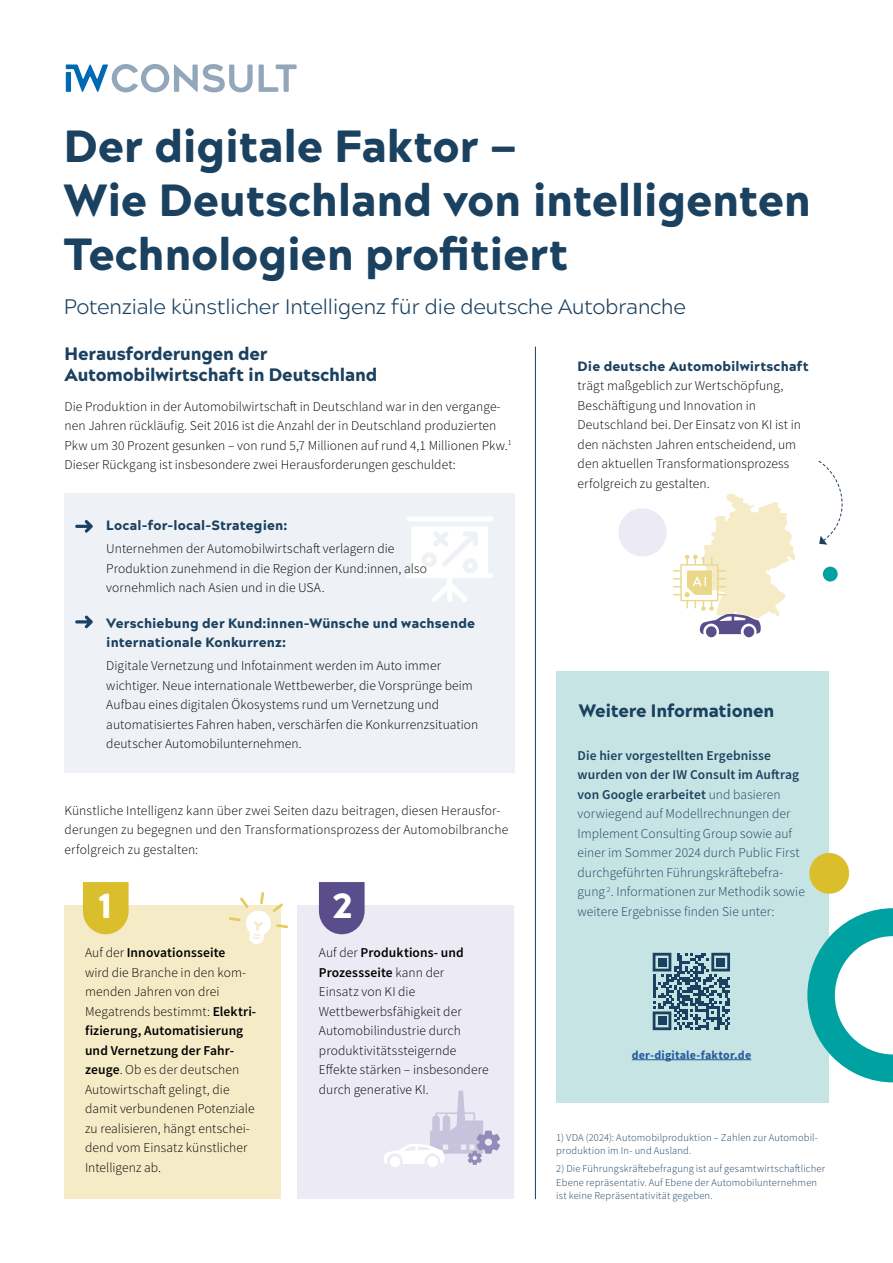
<style>
.page{position:relative;width:893px;height:1263px;background:#fff}
.page>*{position:absolute;margin:0;border:0;box-sizing:border-box;transform-origin:0 0}
.t1{font:900 45px/54px "Acherus Grotesque";letter-spacing:-.01em;color:#1b4160}
.t2{font:900 34.8px "Acherus Grotesque";color:#fff}
.t3{font:300 21px "Acherus Grotesque";letter-spacing:-.025em;color:#1b4160}
.t4{font:900 18px/21.6px "Acherus Grotesque";letter-spacing:-.01em;color:#1b4160}
.t5{font:300 13.5px/19.5px "Source Sans Pro";letter-spacing:.005em;color:#000}
.t6{font:300 13.5px/19.5px "Source Sans Pro";letter-spacing:.005em;color:#1b4160}
.t7{font:900 13.5px/19.5px "Acherus Grotesque";letter-spacing:.01em;color:#1b4160}
.t8{font:700 12px "Source Sans Pro";letter-spacing:.015em;color:#275b9b}
.t9{font:300 10.5px/13.5px "Source Sans Pro";letter-spacing:.015em;color:#1b4160}
.s1{font-weight:600}
</style>
<div class="page">
<div style="left:64px;top:494px;width:450px;height:279px;background:#eef1f5"></div>
<div style="left:406px;top:516px;width:87px;height:5px;background:#fff;border-radius:3px"></div>
<svg style="left:406px;top:527px;width:87px;height:75px"></svg>
<div style="left:298px;top:906px;width:216px;height:293px;background:#eceaf4"></div>
<div style="left:65px;top:906px;width:216px;height:293px;background:#f5ebc6"></div>
<div style="left:556px;top:672px;width:273px;height:431px;background:#c7e4e4"></div>
<svg style="left:66px;top:64px;width:187px;height:28px"></svg>
<svg style="left:259px;top:64px;width:38px;height:28px"></svg>
<hr style="left:535px;top:347px;width:1px;height:852px;background:#1b4160">
<svg style="left:319px;top:882px;width:46px;height:52px"></svg>
<svg style="left:83px;top:882px;width:46px;height:52px"></svg>
<div style="left:390px;top:1156px;width:10px;height:11px;background:#fff;border-radius:50%"></div>
<div style="left:427px;top:1156px;width:11px;height:11px;background:#fff;border-radius:50%"></div>
<hr style="left:632px;top:1059px;width:119px;height:1px;background:#275b9b">
<svg style="left:653px;top:953px;width:77px;height:77px"></svg>
<div style="left:658px;top:958px;width:8px;height:8px;background:#1b4160"></div>
<div style="left:717px;top:958px;width:8px;height:8px;background:#1b4160"></div>
<div style="left:658px;top:1017px;width:8px;height:8px;background:#1b4160"></div>
<svg style="left:384px;top:1091px;width:116px;height:74px"></svg>
<div style="left:809px;top:853px;width:40px;height:41px;background:#dbbe2b;border-radius:50%"></div>
<svg style="left:807px;top:908px;width:86px;height:174px"></svg>
<svg style="left:673px;top:493px;width:122px;height:141px"></svg>
<div style="left:706px;top:626px;width:11px;height:11px;background:#5a4d8c;border-radius:50%"></div>
<div style="left:744px;top:626px;width:10px;height:11px;background:#5a4d8c;border-radius:50%"></div>
<div style="left:618px;top:508px;width:49px;height:48px;background:#eceaf4;border-radius:50%"></div>
<div style="left:823px;top:567px;width:15px;height:14px;background:#00a2a1;border-radius:50%"></div>
<svg style="left:818px;top:460px;width:25px;height:85px"></svg>
<svg style="left:75px;top:520px;width:18px;height:13px"></svg>
<svg style="left:75px;top:616px;width:18px;height:12px"></svg>
<svg style="left:227px;top:892px;width:62px;height:52px"></svg>
<h1 class="t1" style="left:64px;top:118px;width:749px">Der digitale Faktor —<br>Wie Deutschland von intelligenten<br>Technologien profitiert</h1>
<h3 class="t3" style="left:64px;top:289px;width:624px">Potenziale künstlicher Intelligenz für die deutsche Autobranche</h3>
<h3 class="t4" style="left:65px;top:342px;width:314px">Herausforderungen der<br>Automobilwirtschaft in Deutschland</h3>
<p class="t5" style="left:65px;top:396px;width:449px">Die Produktion in der Automobilwirtschaft in Deutschland war in den vergange&shy;nen Jahren rückläufig. Seit 2016 ist die Anzahl der in Deutschland produzierten Pkw um 30 Prozent gesunken – von rund 5,7 Millionen auf rund 4,1 Millionen Pkw.<sup>1<br></sup>Dieser Rückgang ist insbesondere zwei Herausforderungen geschuldet:</p>
<p class="t7" style="left:106px;top:515px;width:183px">Local-for-local-Strategien:</p>
<p class="t5" style="left:106px;top:539px;width:322px">Unternehmen der Automobilwirtschaft verlagern die<br>Produktion zunehmend in die Region der Kund:innen, also vornehmlich nach Asien und in die USA.</p>
<p class="t7" style="left:106px;top:612px;width:370px">Verschiebung der Kund:innen-Wünsche und wachsende internationale Konkurrenz:</p>
<p class="t5" style="left:106px;top:656px;width:374px">Digitale Vernetzung und Infotainment werden im Auto immer wichtiger. Neue internationale Wettbewerber, die Vorsprünge beim Aufbau eines digitalen Ökosystems rund um Vernetzung und automatisiertes Fahren haben, verschärfen die Konkurrenzsituation deutscher Automobilunternehmen.</p>
<p class="t5" style="left:65px;top:800px;width:445px">Künstliche Intelligenz kann über zwei Seiten dazu beitragen, diesen Herausfor&shy;derungen zu begegnen und den Transformationsprozess der Automobilbranche erfolgreich zu gestalten:</p>
<h2 class="t2" style="left:98px;top:876px;width:15px">1</h2>
<h2 class="t2" style="left:333px;top:876px;width:21px">2</h2>
<p class="t5" style="left:85px;top:943px;width:173px">Auf der <span class="s1">Innovationsseite<br></span>wird die Branche in den kom&shy;menden Jahren von drei<br>Megatrends bestimmt: <span class="s1">Elektri&shy;fizierung, Automatisierung und Vernetzung der Fahr&shy;zeuge</span>. Ob es der deutschen<br>Autowirtschaft gelingt, die damit verbundenen Potenziale zu realisieren, hängt entschei&shy;dend vom Einsatz künstlicher<br>Intelligenz ab.</p>
<p class="t5" style="left:319px;top:943px;width:171px">Auf der <span class="s1">Produktions- und<br>Prozessseite</span> kann der<br>Einsatz von KI die<br>Wettbewerbsfähigkeit der<br>Automobil industrie durch produktivitätssteigernde<br>Effekte stärken – insbesondere durch generative KI.</p>
<p class="t7" style="left:578px;top:356px;width:233px">Die deutsche Automobilwirtschaft</p>
<p class="t5" style="left:578px;top:376px;width:225px">trägt maßgeblich zur Wertschöpfung, Beschäftigung und Innovation in Deutschland bei. Der Einsatz von KI ist in den nächsten Jahren entscheidend, um den aktuellen Transformationsprozess erfolgreich zu gestalten.</p>
<h3 class="t4" style="left:579px;top:699px;width:197px">Weitere Informationen</h3>
<p class="t6" style="left:578px;top:746px;width:229px"><span class="s1">Die hier vorgestellten Ergebnisse wurden von der IW Consult im Auftrag von Google erarbeitet</span> und basieren vorwiegend auf Modellrechnungen der Implement Consulting Group sowie auf einer im Sommer 2024 durch Public First durchgeführten Führungskräftebefra&shy;gung <sup>2</sup>. Informationen zur Methodik sowie weitere Ergebnisse finden Sie unter:</p>
<p class="t8" style="left:632px;top:1046px;width:121px">der-digitale-faktor.de</p>
<p class="t9" style="left:556px;top:1131px;width:263px">1) VDA (2024): Automobilproduktion – Zahlen zur Automobil&shy;produktion im In- und Ausland.</p>
<p class="t9" style="left:556px;top:1162px;width:270px">2) Die Führungskräftebefragung ist auf gesamtwirtschaftlicher<br>Ebene repräsentativ. Auf Ebene der Automobilunternehmen ist keine Repräsentativität gegeben.</p>
</div>
